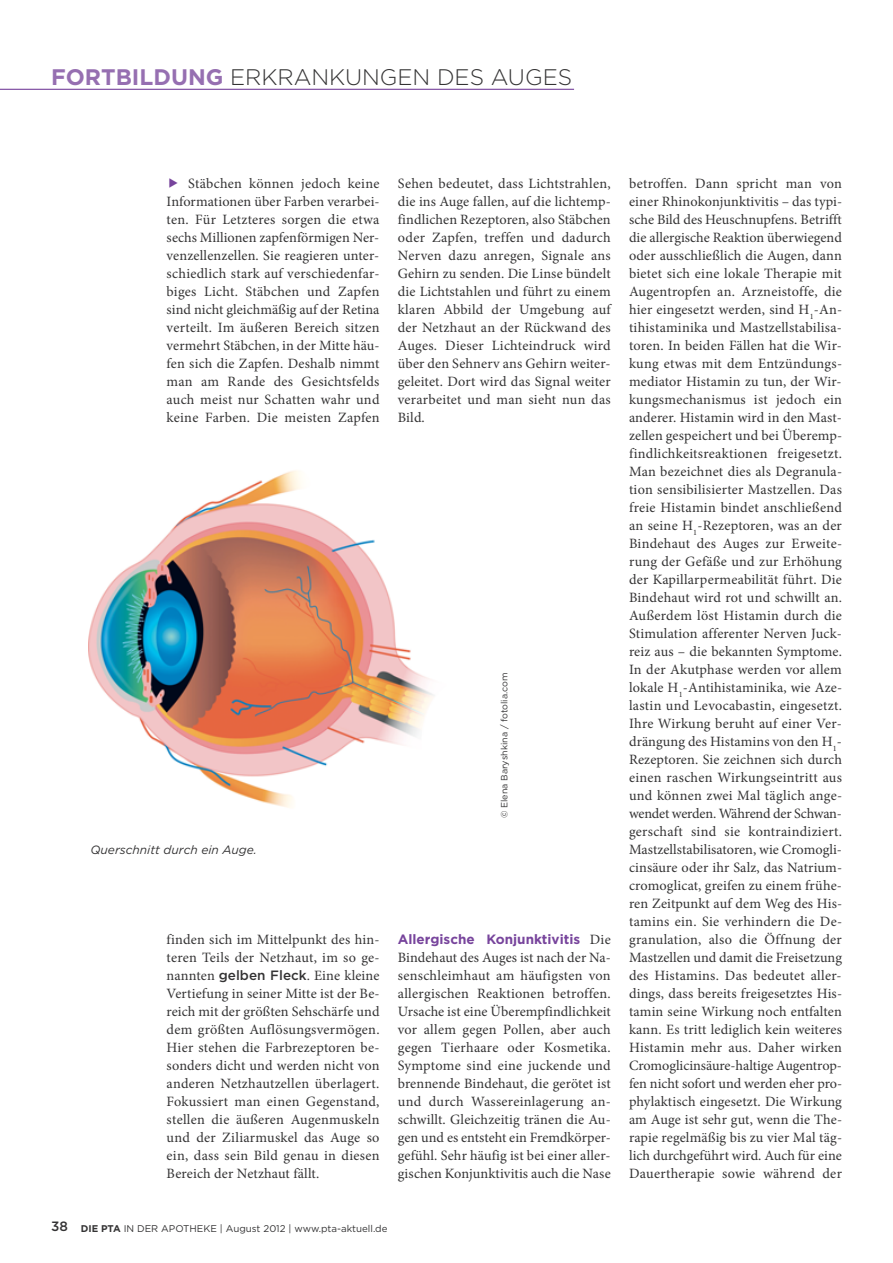
<style>
.page{position:relative;width:893px;height:1263px;background:#fff}
.page>*{position:absolute;margin:0;border:0;box-sizing:border-box;transform-origin:0 0}
.t1{font:300 22.5px "Gotham";color:#343334}
.t2{font:14.25px/18px "Minion Pro";letter-spacing:.015em;color:#343334;text-align:justify}
.t3{font:700 13.5px "Gotham";color:#77449c}
.t4{font:italic 12px "Gotham";color:#343334}
.t5{font:9.75px "Gotham";color:#343334}
.t6{font:9px "Gotham";color:#343334}
.s1{font-weight:700;color:#966fb1}
.s2{color:#77449c}
.s3{font-family:"Gotham";font-weight:500;font-size:13.5px}
.s4{font-family:"Minion Pro";font-weight:400;font-size:14.25px;color:#343334}
.s5{font-weight:500;font-size:13.5px}
.s6{font-weight:700}
</style>
<div class="page">
<img style="left:89px;top:470px;width:345px;height:338px">
<hr style="left:0;top:89px;width:574px;height:1px;background:#77449c">
<h1 class="t1" style="left:51px;top:68px;width:523px"><span class="s1">FORTBILDUNG</span> ERKRANKUNGEN DES AUGES</h1>
<p class="t2" style="left:167px;top:176px;width:215px"><span class="s2">◆</span> Stäbchen können jedoch keine Informationen über Farben verarbei&shy;ten. Für Letzteres sorgen die etwa sechs Millionen zapfenförmigen Ner&shy;venzellenzellen. Sie reagieren unter&shy;schiedlich stark auf verschiedenfar&shy;biges Licht. Stäbchen und Zapfen sind nicht gleichmäßig auf der Retina verteilt. Im äußeren Bereich sitzen vermehrt Stäbchen, in der Mitte häu&shy;fen sich die Zapfen. Deshalb nimmt man am Rande des Gesichtsfelds auch meist nur Schatten wahr und keine Farben. Die meisten Zapfen</p>
<p class="t2" style="left:398px;top:176px;width:214px">Sehen bedeutet, dass Lichtstrahlen, die ins Auge fallen, auf die lichtemp&shy;findlichen Rezeptoren, also Stäbchen oder Zapfen, treffen und dadurch Nerven dazu anregen, Signale ans Gehirn zu senden. Die Linse bündelt die Lichtstahlen und führt zu einem klaren Abbild der Umgebung auf der Netzhaut an der Rückwand des Auges. Dieser Lichteindruck wird über den Sehnerv ans Gehirn weiter&shy;geleitet. Dort wird das Signal weiter verarbeitet und man sieht nun das Bild.</p>
<p class="t4" style="left:91px;top:845px;width:168px">Querschnitt durch ein Auge.</p>
<p class="t6" style="left:501px;top:818px;width:147px;rotate:-90deg">© Elena Baryshkina / fotolia.com</p>
<p class="t2" style="left:167px;top:932px;width:215px">finden sich im Mittelpunkt des hin&shy;teren Teils der Netzhaut, im so ge&shy;nannten <span class="s3">gelben Fleck</span>. Eine kleine Vertiefung in seiner Mitte ist der Be&shy;reich mit der größten Sehschärfe und dem größten Auflösungsvermögen.<br>Hier stehen die Farbrezeptoren be&shy;sonders dicht und werden nicht von anderen Netzhautzellen überlagert.<br>Fokussiert man einen Gegenstand, stellen die äußeren Augenmuskeln und der Ziliarmuskel das Auge so ein, dass sein Bild genau in diesen Bereich der Netzhaut fällt.</p>
<p class="t3" style="left:398px;top:934px;width:214px">Allergische Konjunktivitis <span class="s4">Die</span></p>
<p class="t2" style="left:398px;top:950px;width:215px">Bindehaut des Auges ist nach der Na&shy;senschleimhaut am häufigsten von allergischen Reaktionen betroffen.<br>Ursache ist eine Überempfindlichkeit vor allem gegen Pollen, aber auch gegen Tierhaare oder Kosmetika.<br>Symptome sind eine juckende und brennende Bindehaut, die gerötet ist und durch Wassereinlagerung an&shy;schwillt. Gleichzeitig tränen die Au&shy;gen und es entsteht ein Fremdkörper&shy;gefühl. Sehr häufig ist bei einer aller&shy;gischen Konjunktivitis auch die Nase</p>
<p class="t5" style="left:51px;top:1225px;width:338px"><span class="s5">38</span> <span class="s6">DIE PTA</span> IN DER APOTHEKE | August 2012 | www.pta-aktuell.de</p>
<p class="t2" style="left:629px;top:176px;width:215px">betroffen. Dann spricht man von einer Rhinokonjunktivitis – das typi&shy;sche Bild des Heuschnupfens. Betrifft die allergische Reaktion überwiegend oder ausschließlich die Augen, dann bietet sich eine lokale Therapie mit Augentropfen an. Arzneistoffe, die hier eingesetzt werden, sind H<sub>1</sub>-An&shy;tihistaminika und Mastzellstabilisa&shy;toren. In beiden Fällen hat die Wir&shy;kung etwas mit dem Entzündungs&shy;mediator Histamin zu tun, der Wir&shy;kungsmechanismus ist jedoch ein anderer. Histamin wird in den Mast&shy;zellen gespeichert und bei Überemp&shy;findlichkeitsreaktionen freigesetzt.<br>Man bezeichnet dies als Degranula&shy;tion sensibilisierter Mastzellen. Das freie Histamin bindet anschließend an seine H<sub>1</sub>-Rezeptoren, was an der Bindehaut des Auges zur Erweite&shy;rung der Gefäße und zur Erhöhung der Kapillarpermeabilität führt. Die Bindehaut wird rot und schwillt an.<br>Außerdem löst Histamin durch die Stimulation afferenter Nerven Juck&shy;reiz aus – die bekannten Symptome.<br>In der Akutphase werden vor allem lokale H<sub>1</sub>-Antihistaminika, wie Aze&shy;lastin und Levocabastin, eingesetzt.<br>Ihre Wirkung beruht auf einer Ver&shy;drängung des Histamins von den H<sub>1</sub>- Rezeptoren. Sie zeichnen sich durch einen raschen Wirkungseintritt aus und können zwei Mal täglich ange&shy;wendet werden. Während der Schwan&shy;gerschaft sind sie kontraindiziert.<br>Mastzellstabilisatoren, wie Cromogli&shy;cinsäure oder ihr Salz, das Natrium&shy;cromoglicat, greifen zu einem frühe&shy;ren Zeitpunkt auf dem Weg des His&shy;tamins ein. Sie verhindern die De&shy;granulation, also die Öffnung der Mastzellen und damit die Freisetzung des Histamins. Das bedeutet aller&shy;dings, dass bereits freigesetztes His&shy;tamin seine Wirkung noch entfalten kann. Es tritt lediglich kein weiteres Histamin mehr aus. Daher wirken Cromoglicinsäure-haltige Augentrop&shy;fen nicht sofort und werden eher pro&shy;phylaktisch eingesetzt. Die Wirkung am Auge ist sehr gut, wenn die The&shy;rapie regelmäßig bis zu vier Mal täg&shy;lich durchgeführt wird. Auch für eine Dauertherapie sowie während der</p>
</div>
